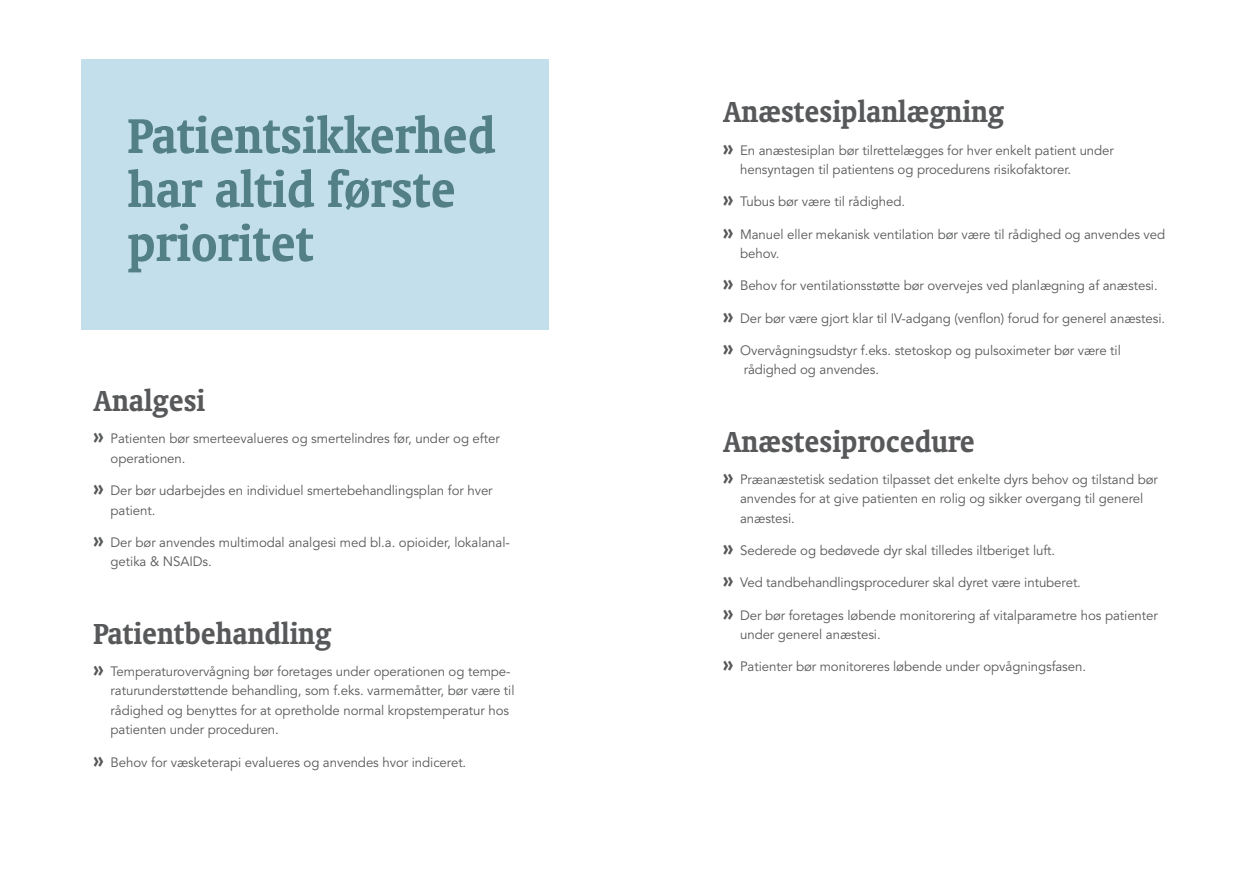
<style>
.page{position:relative;width:1259px;height:893px;background:#fff}
.page>*{position:absolute;margin:0;border:0;box-sizing:border-box;transform-origin:0 0}
.t1{font:700 55.5px/54px "Oranda BT";color:#538087;scale:.95 1}
.t2{font:700 33px "Oranda BT";color:#57585a;scale:.95 1}
.t3{font:13.5px/19.5px "Avenir LT Std";letter-spacing:-.005em;color:#57585a}
.s1{font-family:"Meta Cond";font-weight:800;font-size:21px}
</style>
<div class="page">
<div style="left:81px;top:60px;width:468px;height:270px;background:#c3dfeb"></div>
<h1 class="t1" style="left:128px;top:107px;width:389px">Patientsikkerhed har altid første prioritet</h1>
<h2 class="t2" style="left:94px;top:381px;width:119px">Analgesi</h2>
<p class="t3" style="left:111px;top:429px;width:391px;text-indent:-17px"><span class="s1">»</span> Patienten bør smerteevalueres og smertelindres før, under og efter operationen.</p>
<p class="t3" style="left:111px;top:481px;width:383px;text-indent:-17px"><span class="s1">»</span> Der bør udarbejdes en individuel smertebehandlingsplan for hver patient.</p>
<p class="t3" style="left:111px;top:533px;width:401px;text-indent:-17px"><span class="s1">»</span> Der bør anvendes multimodal analgesi med bl.a. opioider, lokalanal&shy;getika &amp; NSAIDs.</p>
<h2 class="t2" style="left:94px;top:614px;width:252px">Patientbehandling</h2>
<p class="t3" style="left:111px;top:662px;width:405px;text-indent:-17px"><span class="s1">»</span> Temperaturovervågning bør foretages under operationen og tempe&shy;raturunderstøttende behandling, som f.eks. varmemåtter, bør være til rådighed og benyttes for at opretholde normal kropstemperatur hos patienten under proceduren.</p>
<p class="t3" style="left:94px;top:753px;width:374px"><span class="s1">»</span> Behov for væsketerapi evalueres og anvendes hvor indiceret.</p>
<h2 class="t2" style="left:723px;top:92px;width:297px">Anæstesiplanlægning</h2>
<p class="t3" style="left:740px;top:141px;width:375px;text-indent:-17px"><span class="s1">»</span> En anæstesiplan bør tilrettelægges for hver enkelt patient under hensyntagen til patientens og procedurens risikofaktorer.</p>
<p class="t3" style="left:723px;top:192px;width:184px"><span class="s1">»</span> Tubus bør være til rådighed.</p>
<p class="t3" style="left:740px;top:225px;width:427px;text-indent:-17px"><span class="s1">»</span> Manuel eller mekanisk ventilation bør være til rådighed og anvendes ved behov.</p>
<p class="t3" style="left:723px;top:276px;width:436px"><span class="s1">»</span> Behov for ventilationsstøtte bør overvejes ved planlægning af anæstesi.</p>
<p class="t3" style="left:723px;top:309px;width:443px"><span class="s1">»</span> Der bør være gjort klar til IV-adgang (venflon) forud for generel anæstesi.</p>
<p class="t3" style="left:743px;top:341px;width:379px;text-indent:-21px"><span class="s1">»</span> Overvågningsudstyr f.eks. stetoskop og pulsoximeter bør være til rådighed og anvendes.</p>
<h2 class="t2" style="left:723px;top:422px;width:266px">Anæstesiprocedure</h2>
<p class="t3" style="left:740px;top:470px;width:419px;text-indent:-17px"><span class="s1">»</span> Præanæstetisk sedation tilpasset det enkelte dyrs behov og tilstand bør anvendes for at give patienten en rolig og sikker overgang til generel anæstesi.</p>
<p class="t3" style="left:723px;top:541px;width:334px"><span class="s1">»</span> Sederede og bedøvede dyr skal tilledes iltberiget luft.</p>
<p class="t3" style="left:723px;top:573px;width:359px"><span class="s1">»</span> Ved tandbehandlingsprocedurer skal dyret være intuberet.</p>
<p class="t3" style="left:740px;top:606px;width:419px;text-indent:-17px"><span class="s1">»</span> Der bør foretages løbende monitorering af vitalparametre hos patienter under generel anæstesi.</p>
<p class="t3" style="left:723px;top:657px;width:364px"><span class="s1">»</span> Patienter bør monitoreres løbende under opvågningsfasen.</p>
</div>
